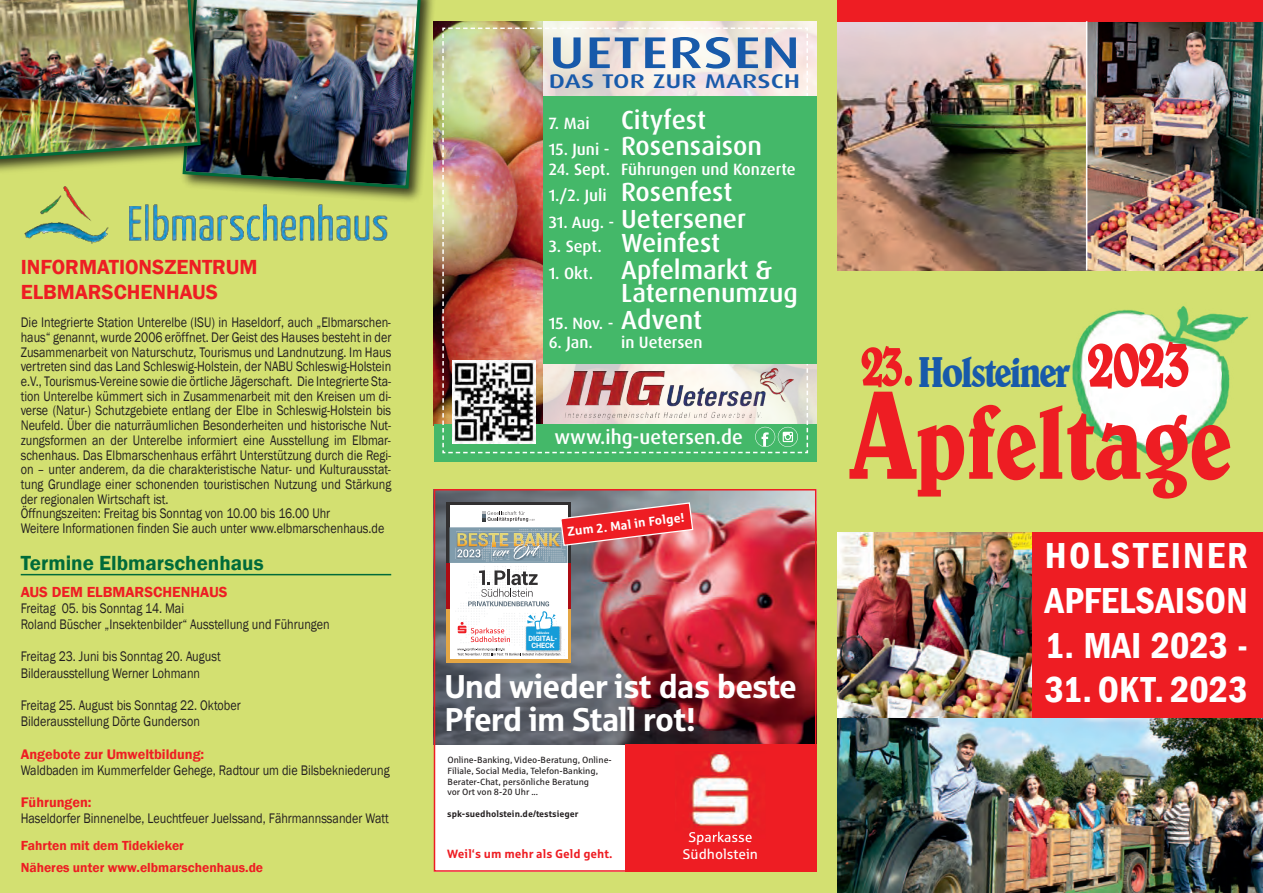
<style>
.page{position:relative;width:1263px;height:893px;background:#d3e071}
.page>*{position:absolute;margin:0;border:0;box-sizing:border-box;transform-origin:0 0}
.t1{font:condensed 106.5px "Belwe BT";letter-spacing:-.02em;color:#ee1d23}
.t2{font:condensed 71.1px "Belwe BT";color:#ee1d23}
.t3{font:condensed 63.15px "Belwe BT";color:#ee1d23;scale:.96 1}
.t4{font:500 44.55px "Dax OT";letter-spacing:.01em;color:#185aaa;scale:1.35 1}
.t5{font:condensed 43.5px "Belwe BT";letter-spacing:-.06em;color:#185aaa}
.t6{font:600 condensed 37.2px "Franklin Gothic";letter-spacing:.005em;color:#fff}
.t7{font:600 condensed 37.2px "Franklin Gothic";letter-spacing:.06em;color:#fff}
.t8{font:33px/33px "Sparkasse Head";color:#fff}
.t9{font:500 26.25px "Dax OT";color:#fff}
.t10{font:600 21px "Franklin Gothic";color:#ee1d23}
.t11{font:600 21px "Franklin Gothic";color:#006b3a}
.t12{font:500 19.95px "Dax OT";color:#fff}
.t13{font:500 19.8px "Dax OT";color:#185aaa;scale:1.35 1}
.t14{font:500 16.35px "Dax OT";color:#fff}
.t15{font:600 15px "Franklin Gothic";color:#ee1d23}
.t16{font:14.25px/14.7px "Franklin Gothic";color:#231f20;text-align:justify;scale:.85 1}
.t17{font:600 14.25px "Franklin Gothic";color:#ee1d23}
.t18{font:14.1px/17px "Sparkasse Rg";color:#fff;text-align:center}
.t19{font:600 13.5px "Franklin Gothic";color:#ee1d23}
.t20{font:700 12.75px "Sparkasse Rg";color:#fff}
.t21{font:700 12px "Sparkasse Rg";color:#ee1d23}
.t22{font:9px/10.8px "Sparkasse Rg";color:#231f20}
.t23{font:700 9px "Sparkasse Rg";color:#231f20}
.t24{font:700 7.35px/6.6px "Roboto";letter-spacing:-.02em;color:#fff;text-align:center}
.t25{font:700 3.3px "Roboto";letter-spacing:-.02em;color:#fff}
.s1{font-size:16.35px}
.s2{font-size:26.25px}
.s3{font-size:127.8px}
</style>
<div class="page">
<div style="left:434px;top:489px;width:382px;height:383px;background:#fff"></div>
<img style="left:437px;top:492px;width:376px;height:252px">
<div style="left:446px;top:563px;width:125px;height:46px;background:#ac0c13"></div>
<div style="left:446px;top:502px;width:125px;height:61px;background:#312f30"></div>
<svg style="left:446px;top:609px;width:125px;height:54px"></svg>
<div style="left:625px;top:744px;width:191px;height:128px;background:#ee1d23"></div>
<img style="left:689px;top:752px;width:65px;height:80px">
<img style="left:725px;top:834px;width:27px;height:4px">
<img style="left:689px;top:832px;width:35px;height:6px">
<img style="left:449px;top:502px;width:245px;height:154px">
<div style="left:434px;top:489px;width:382px;height:383px;border:2px solid #ee1d23"></div>
<img style="left:1072px;top:306px;width:177px;height:150px">
<img style="left:838px;top:21px;width:425px;height:249px">
<img style="left:838px;top:718px;width:425px;height:175px">
<img style="left:838px;top:532px;width:194px;height:186px">
<div style="left:838px;top:0;width:425px;height:21px;background:#ee1d23"></div>
<div style="left:1032px;top:532px;width:231px;height:186px;background:#ee1d23"></div>
<hr style="left:21px;top:574px;width:370px;height:1px;background:#006b3a">
<img style="left:391px;top:0;width:43px;height:208px">
<svg style="left:391px;top:0;width:32px;height:190px"></svg>
<img style="left:0;top:0;width:418px;height:185px">
<img style="left:21px;top:182px;width:370px;height:62px">
<hr style="left:1086px;top:21px;width:1px;height:249px;background:#fff">
<img style="left:434px;top:21px;width:109px;height:403px">
<div style="left:543px;top:21px;width:273px;height:405px;background:#fff;opacity:.8"></div>
<div style="left:434px;top:424px;width:382px;height:38px;background:#44b869"></div>
<div style="left:543px;top:96px;width:273px;height:268px;background:#44b869"></div>
<img style="left:441px;top:27px;width:368px;height:427px">
<img style="left:453px;top:361px;width:83px;height:82px">
<img style="left:626px;top:370px;width:159px;height:36px">
<p class="t10" style="left:21px;top:255px;width:238px">INFORMATIONSZENTRUM</p>
<p class="t10" style="left:21px;top:280px;width:199px">ELBMARSCHENHAUS</p>
<p class="t16" style="left:21px;top:315px;width:437px">Die Integrierte Station Unterelbe (ISU) in Haseldorf, auch „Elbmarschen&shy;haus“ genannt, wurde 2006 eröffnet. Der Geist des Hauses besteht in der Zusammenarbeit von Naturschutz, Tourismus und Landnutzung. Im Haus vertreten sind das Land Schleswig-Holstein, der NABU Schleswig-Holstein e.V., Tourismus-Vereine sowie die örtliche Jägerschaft. Die Integrierte Sta&shy;tion Unterelbe kümmert sich in Zusammenarbeit mit den Kreisen um di&shy;verse (Natur-) Schutzgebiete entlang der Elbe in Schleswig-Holstein bis Neufeld. Über die naturräumlichen Besonderheiten und historische Nut&shy;zungsformen an der Unterelbe informiert eine Ausstellung im Elbmar&shy;schenhaus. Das Elbmarschenhaus erfährt Unterstützung durch die Regi&shy;on – unter anderem, da die charakteristische Natur- und Kulturausstat&shy;tung Grundlage einer schonenden touristischen Nutzung und Stärkung der regionalen Wirtschaft ist.</p>
<p class="t16" style="left:21px;top:506px;width:366px">Öffnungszeiten: Freitag bis Sonntag von 10.00 bis 16.00 Uhr</p>
<p class="t16" style="left:21px;top:521px;width:429px">Weitere Informationen finden Sie auch unter www.elbmarschenhaus.de</p>
<p class="t11" style="left:21px;top:551px;width:244px">Termine Elbmarschenhaus</p>
<p class="t15" style="left:21px;top:583px;width:208px">AUS DEM ELBMARSCHENHAUS</p>
<p class="t16" style="left:21px;top:600px;width:194px">Freitag 05. bis Sonntag 14. Mai</p>
<p class="t16" style="left:21px;top:617px;width:365px">Roland Büscher „Insektenbilder“ Ausstellung und Führungen</p>
<p class="t16" style="left:21px;top:649px;width:237px">Freitag 23. Juni bis Sonntag 20. August</p>
<p class="t16" style="left:21px;top:665px;width:213px">Bilderausstellung Werner Lohmann</p>
<p class="t16" style="left:21px;top:698px;width:260px">Freitag 25. August bis Sonntag 22. Oktober</p>
<p class="t16" style="left:21px;top:714px;width:212px">Bilderausstellung Dörte Gunderson</p>
<p class="t17" style="left:21px;top:745px;width:185px">Angebote zur Umweltbildung:</p>
<p class="t16" style="left:21px;top:762px;width:436px">Waldbaden im Kummerfelder Gehege, Radtour um die Bilsbekniederung</p>
<p class="t17" style="left:21px;top:794px;width:72px">Führungen:</p>
<p class="t16" style="left:21px;top:811px;width:435px">Haseldorfer Binnenelbe, Leuchtfeuer Juelssand, Fährmannssander Watt</p>
<p class="t19" style="left:21px;top:837px;width:165px">Fahrten mit dem Tidekieker</p>
<p class="t19" style="left:21px;top:860px;width:244px">Näheres unter www.elbmarschenhaus.de</p>
<p class="t4" style="left:549px;top:33px;width:188px">UETERSEN</p>
<p class="t13" style="left:549px;top:73px;width:188px">DAS TOR ZUR MARSCH</p>
<p class="t9" style="left:549px;top:108px;width:159px"><span class="s1">7. Mai</span> Cityfest</p>
<p class="t9" style="left:549px;top:135px;width:215px"><span class="s1">15. Juni -</span> Rosensaison</p>
<p class="t14" style="left:549px;top:162px;width:248px">24. Sept. Führungen und Konzerte</p>
<p class="t14" style="left:549px;top:189px;width:185px">1./2. Juli <span class="s2">Rosenfest</span></p>
<p class="t9" style="left:549px;top:208px;width:199px"><span class="s1">31. Aug. -</span> Uetersener</p>
<p class="t9" style="left:549px;top:231px;width:173px"><span class="s1">3. Sept.</span> Weinfest</p>
<p class="t9" style="left:549px;top:258px;width:225px"><span class="s1">1. Okt.</span> Apfelmarkt &amp;</p>
<p class="t9" style="left:621px;top:281px;width:178px">Laternenumzug</p>
<p class="t14" style="left:549px;top:316px;width:155px">15. Nov. - <span class="s2">Advent</span></p>
<p class="t14" style="left:549px;top:335px;width:46px">6. Jan.</p>
<p class="t14" style="left:621px;top:335px;width:83px">in Uetersen</p>
<p class="t12" style="left:555px;top:428px;width:190px">www.ihg-uetersen.de</p>
<p class="t20" style="left:567px;top:527px;width:119px;rotate:-7deg">Zum 2. Mal in Folge!</p>
<p class="t25" style="left:536px;top:631px;width:14px">Inklusive</p>
<p class="t24" style="left:528px;top:635px;width:30px">DIGITAL-<br>CHECK</p>
<p class="t8" style="left:445px;top:670px;width:353px">Und wieder ist das beste<br>Pferd im Stall rot!</p>
<p class="t22" style="left:447px;top:755px;width:166px">Online-Banking, Video-Beratung, Online-Filiale, Social Media, Telefon-Banking, Berater-Chat, persönliche Beratung<br>vor Ort von 8-20 Uhr ...</p>
<p class="t23" style="left:447px;top:810px;width:133px">spk-suedholstein.de/testsieger</p>
<p class="t21" style="left:447px;top:849px;width:167px">Weil‘s um mehr als Geld geht.</p>
<p class="t18" style="left:683px;top:830px;width:77px">Sparkasse<br>Südholstein</p>
<p class="t2" style="left:1086px;top:318px;width:108px">2023</p>
<p class="t1" style="left:849px;top:376px;width:385px"><span class="s3">A</span>pfeltage</p>
<p class="t3" style="left:860px;top:325px;width:59px">23.</p>
<p class="t5" style="left:917px;top:345px;width:155px">Holsteiner</p>
<p class="t7" style="left:1045px;top:534px;width:204px">HOLSTEINER</p>
<p class="t6" style="left:1045px;top:579px;width:204px">APFELSAISON</p>
<p class="t6" style="left:1045px;top:624px;width:204px">1. MAI 2023 -</p>
<p class="t6" style="left:1045px;top:668px;width:204px">31. OKT. 2023</p>
</div>
